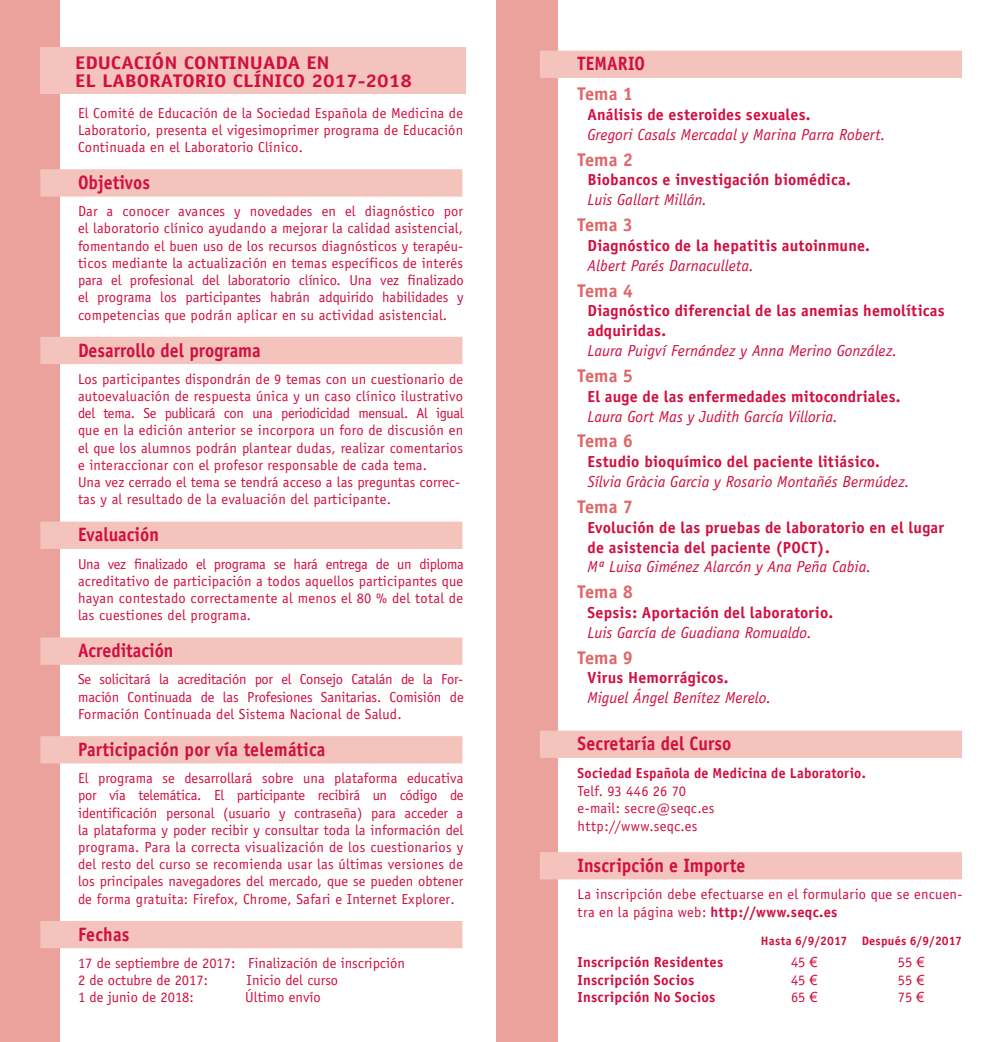
<style>
.page{position:relative;width:993px;height:1042px;background:#fff}
.page>*{position:absolute;margin:0;border:0;box-sizing:border-box;transform-origin:0 0}
.t1{font:700 19.43px "Officina Sans";color:#d10e40;scale:.92 1}
.t2{font:700 18.38px/18.4px "Officina Sans";color:#d10e40;scale:1.14 1}
.t3{font:700 18.38px "Officina Sans";letter-spacing:.005em;color:#de6668}
.t4{font:700 15.92px/19.8px "Officina Sans";letter-spacing:.01em;color:#d10e40}
.t5{font:italic 15.92px "Officina Sans";letter-spacing:.005em;color:#d10e40}
.t6{font:14.53px/17.2px "Officina Sans";color:#d10e40;text-align:justify}
.t7{font:700 14.53px "Officina Sans";letter-spacing:.015em;color:#d10e40}
.t8{font:14.53px/17.7px "Officina Sans";letter-spacing:.02em;color:#d10e40}
.t9{font:700 14.53px "Officina Sans";letter-spacing:.015em;color:#d10e40;scale:.96 1}
.t10{font:700 12.25px "Officina Sans";letter-spacing:.02em;color:#d10e40}
.s1{font-weight:700}
.s2{font-family:"Arial";font-size:14px}
</style>
<div class="page">
<div style="left:0;top:0;width:60px;height:1042px;background:#eca29c"></div>
<div style="left:496px;top:0;width:62px;height:1042px;background:#eca29c"></div>
<div style="left:40px;top:47px;width:425px;height:46px;background:#f3c3bc"></div>
<div style="left:40px;top:169px;width:422px;height:28px;background:#f3c3bc"></div>
<div style="left:40px;top:337px;width:422px;height:27px;background:#f3c3bc"></div>
<div style="left:40px;top:521px;width:422px;height:28px;background:#f3c3bc"></div>
<div style="left:40px;top:637px;width:422px;height:28px;background:#f3c3bc"></div>
<div style="left:40px;top:736px;width:422px;height:27px;background:#f3c3bc"></div>
<div style="left:40px;top:921px;width:422px;height:27px;background:#f3c3bc"></div>
<div style="left:539px;top:51px;width:422px;height:27px;background:#f3c3bc"></div>
<div style="left:539px;top:730px;width:422px;height:28px;background:#f3c3bc"></div>
<div style="left:539px;top:852px;width:422px;height:27px;background:#f3c3bc"></div>
<p class="t2" style="left:75px;top:53px;width:297px">EDUCACIÓN CONTINUADA EN<br>EL LABORATORIO CLÍNICO 2017-2018</p>
<p class="t6" style="left:78px;top:104px;width:386px">El Comité de Educación de la Sociedad Española de Medicina de Laboratorio, presenta el vigesimoprimer programa de Educación Continuada en el Laboratorio Clínico.</p>
<h1 class="t1" style="left:78px;top:170px;width:80px">Objetivos</h1>
<p class="t6" style="left:78px;top:203px;width:387px">Dar a conocer avances y novedades en el diagnóstico por el laboratorio clínico ayudando a mejorar la calidad asistencial, fomentando el buen uso de los recursos diagnósticos y terapéu&shy;ticos mediante la actualización en temas específicos de interés para el profesional del laboratorio clínico. Una vez finalizado el programa los participantes habrán adquirido habilidades y competencias que podrán aplicar en su actividad asistencial.</p>
<h1 class="t1" style="left:78px;top:338px;width:200px">Desarrollo del programa</h1>
<p class="t6" style="left:78px;top:370px;width:387px;text-align:left">Los participantes dispondrán de 9 temas con un cuestionario de autoevaluación de respuesta única y un caso clínico ilustrativo del tema. Se publicará con una periodicidad mensual. Al igual que en la edición anterior se incorpora un foro de discusión en el que los alumnos podrán plantear dudas, realizar comentarios e interaccionar con el profesor responsable de cada tema.<br>Una vez cerrado el tema se tendrá acceso a las preguntas correc&shy;tas y al resultado de la evaluación del participante.</p>
<h1 class="t1" style="left:78px;top:523px;width:89px">Evaluación</h1>
<p class="t6" style="left:78px;top:555px;width:387px">Una vez finalizado el programa se hará entrega de un diploma acreditativo de participación a todos aquellos participantes que hayan contestado correctamente al menos el 80 % del total de las cuestiones del programa.</p>
<h1 class="t1" style="left:78px;top:638px;width:105px">Acreditación</h1>
<p class="t6" style="left:78px;top:671px;width:387px">Se solicitará la acreditación por el Consejo Catalán de la For&shy;mación Continuada de las Profesiones Sanitarias. Comisión de Formación Continuada del Sistema Nacional de Salud.</p>
<h1 class="t1" style="left:78px;top:737px;width:270px">Participación por vía telemática</h1>
<p class="t6" style="left:78px;top:769px;width:387px">El programa se desarrollará sobre una plataforma educativa por vía telemática. El participante recibirá un código de identificación personal (usuario y contraseña) para acceder a la plataforma y poder recibir y consultar toda la información del programa. Para la correcta visualización de los cuestionarios y del resto del curso se recomienda usar las últimas versiones de los principales navegadores del mercado, que se pueden obtener de forma gratuita: Firefox, Chrome, Safari e Internet Explorer.</p>
<h1 class="t1" style="left:78px;top:922px;width:57px">Fechas</h1>
<p class="t6" style="left:78px;top:954px;width:328px">17 de septiembre de 2017: Finalización de inscripción<br>2 de octubre de 2017:</p>
<p class="t6" style="left:246px;top:971px;width:93px">Inicio del curso</p>
<p class="t6" style="left:78px;top:989px;width:117px">1 de junio de 2018:</p>
<p class="t6" style="left:245px;top:989px;width:77px">Último envío</p>
<h1 class="t1" style="left:577px;top:52px;width:21px">Temar</h1>
<h1 class="t1" style="left:627px;top:52px;width:18px">io</h1>
<p class="t3" style="left:577px;top:82px;width:57px">Tema 1</p>
<p class="t4" style="left:587px;top:105px;width:224px">Análisis de esteroides sexuales.</p>
<p class="t5" style="left:587px;top:125px;width:299px">Gregori Casals Mercadal y Marina Parra Robert.</p>
<p class="t3" style="left:577px;top:148px;width:57px">Tema 2</p>
<p class="t4" style="left:587px;top:170px;width:265px">Biobancos e investigación biomédica.</p>
<p class="t5" style="left:587px;top:191px;width:121px">Luis Gallart Millán.</p>
<p class="t3" style="left:577px;top:213px;width:57px">Tema 3</p>
<p class="t4" style="left:587px;top:235px;width:284px">Diagnóstico de la hepatitis autoinmune.</p>
<p class="t5" style="left:587px;top:256px;width:168px">Albert Parés Darnaculleta.</p>
<p class="t3" style="left:577px;top:279px;width:57px">Tema 4</p>
<p class="t4" style="left:587px;top:301px;width:358px">Diagnóstico diferencial de las anemias hemolíticas adquiridas.</p>
<p class="t5" style="left:587px;top:341px;width:311px">Laura Puigví Fernández y Anna Merino González.</p>
<p class="t3" style="left:577px;top:364px;width:57px">Tema 5</p>
<p class="t4" style="left:587px;top:386px;width:314px">El auge de las enfermedades mitocondriales.</p>
<p class="t5" style="left:587px;top:407px;width:252px">Laura Gort Mas y Judith García Villoria.</p>
<p class="t3" style="left:577px;top:430px;width:57px">Tema 6</p>
<p class="t4" style="left:587px;top:452px;width:294px">Estudio bioquímico del paciente litiásico.</p>
<p class="t5" style="left:587px;top:472px;width:323px">Sílvia Gràcia Garcia y Rosario Montañés Bermúdez.</p>
<p class="t3" style="left:577px;top:495px;width:57px">Tema 7</p>
<p class="t4" style="left:587px;top:517px;width:358px">Evolución de las pruebas de laboratorio en el lugar de asistencia del paciente (POCT).</p>
<p class="t5" style="left:587px;top:558px;width:285px">Mª Luisa Giménez Alarcón y Ana Peña Cabia.</p>
<p class="t3" style="left:577px;top:580px;width:57px">Tema 8</p>
<p class="t4" style="left:587px;top:602px;width:247px">Sepsis: Aportación del laboratorio.</p>
<p class="t5" style="left:587px;top:623px;width:226px">Luis García de Guadiana Romualdo.</p>
<p class="t3" style="left:577px;top:646px;width:57px">Tema 9</p>
<p class="t4" style="left:587px;top:668px;width:142px">Virus Hemorrágicos.</p>
<p class="t5" style="left:587px;top:689px;width:185px">Miguel Ángel Benítez Merelo.</p>
<h1 class="t1" style="left:577px;top:732px;width:169px">Secretaría del Curso</h1>
<p class="t9" style="left:577px;top:764px;width:301px">Sociedad Española de Medicina de Laboratorio.</p>
<p class="t8" style="left:577px;top:782px;width:138px">Telf. 93 446 26 70 e-mail: secre@seqc.es http://www.seqc.es</p>
<h1 class="t1" style="left:539px;top:853px;width:225px">Inscripción e Importe</h1>
<p class="t6" style="left:577px;top:885px;width:386px;line-height:17.7px">La inscripción debe efectuarse en el formulario que se encuen&shy;tra en la página web: <span class="s1">http://www.seqc.es</span></p>
<p class="t10" style="left:760px;top:932px;width:202px">Hasta 6/9/2017 Después 6/9/2017</p>
<p class="t7" style="left:577px;top:953px;width:147px">Inscripción Residentes</p>
<p class="t6" style="left:790px;top:953px;width:28px">45 <span class="s2">€</span></p>
<p class="t6" style="left:897px;top:953px;width:28px">55 <span class="s2">€</span></p>
<p class="t7" style="left:577px;top:970px;width:118px">Inscripción Socios</p>
<p class="t6" style="left:790px;top:971px;width:28px">45 <span class="s2">€</span></p>
<p class="t6" style="left:897px;top:971px;width:28px">55 <span class="s2">€</span></p>
<p class="t7" style="left:577px;top:988px;width:139px">Inscripción No Socios</p>
<p class="t6" style="left:790px;top:989px;width:28px">65 <span class="s2">€</span></p>
<p class="t6" style="left:897px;top:989px;width:28px">75 <span class="s2">€</span></p>
</div>
